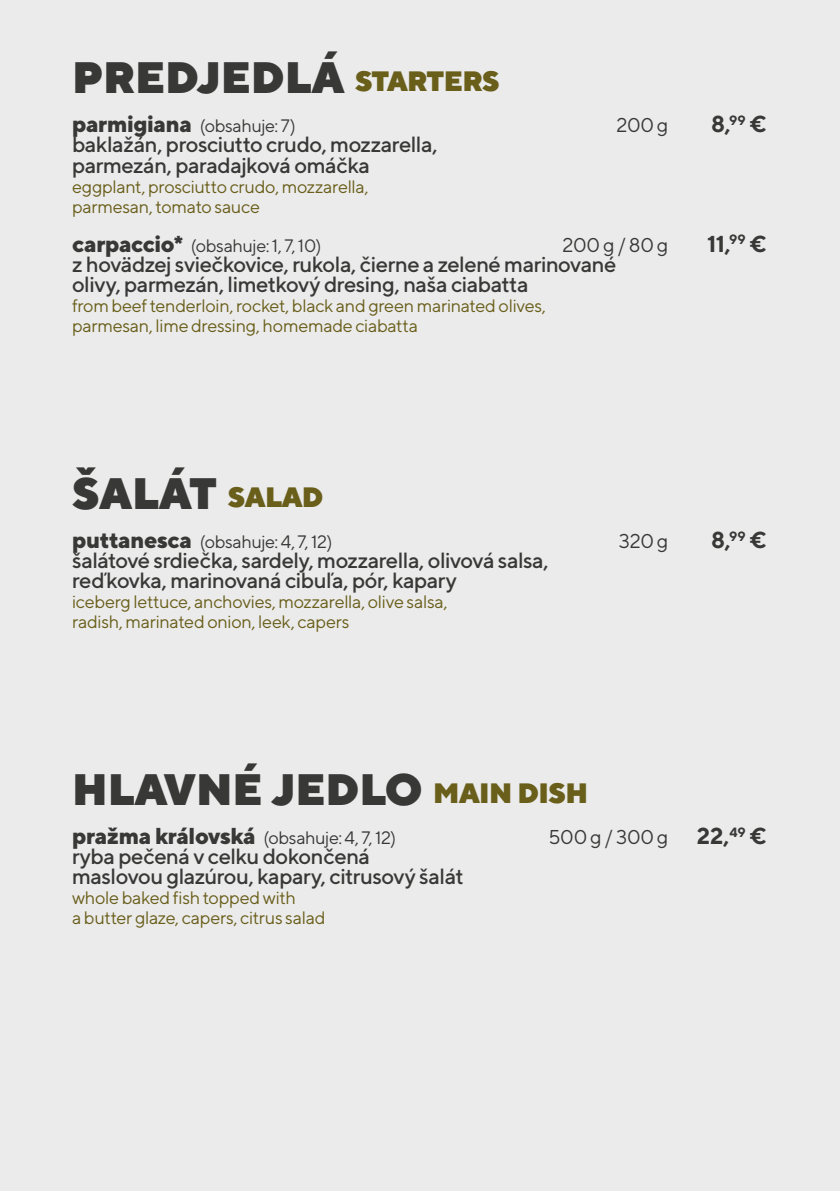
<style>
.page{position:relative;width:840px;height:1191px;background:#fff}
.page>*{position:absolute;margin:0;border:0;box-sizing:border-box;transform-origin:0 0}
.t1{font:900 44px "TT Norms";color:#383837}
.t2{font:700 23px "TT Norms";color:#383837}
.t3{font:500 22px/20px "TT Norms";letter-spacing:-.025em;color:#383837}
.t4{font:20px "TT Norms";letter-spacing:-.015em;color:#383837}
.t5{font:18px/20px "TT Norms";letter-spacing:-.02em;color:#695e1a}
.t6{font:18px "TT Norms";letter-spacing:-.025em;color:#383837}
.s1{font-size:28px;color:#695e1a}
.s2{font-weight:800;font-size:23px}
.s3{font-weight:700;font-size:23px}
</style>
<div class="page">
<div style="left:0;top:0;width:839px;height:1191px;background:#ebebeb"></div>
<h1 class="t1" style="left:72px;top:49px;width:429px">PREDJEDLÁ <span class="s1">STARTERS</span></h1>
<p class="t6" style="left:72px;top:115px;width:225px"><span class="s2">parmigiana</span> (obsahuje: 7)</p>
<p class="t4" style="left:616px;top:113px;width:54px">200 g</p>
<p class="t2" style="left:710px;top:110px;width:57px">8,<sup>99</sup> €</p>
<p class="t3" style="left:72px;top:134px;width:367px">baklažán, prosciutto crudo, mozzarella, parmezán, paradajková omáčka</p>
<p class="t5" style="left:72px;top:176px;width:298px">eggplant, prosciutto crudo, mozzarella, parmesan, tomato sauce</p>
<p class="t6" style="left:72px;top:235px;width:251px"><span class="s2">carpaccio*</span> (obsahuje: 1, 7, 10)</p>
<p class="t4" style="left:562px;top:233px;width:107px">200 g / 80 g</p>
<p class="t2" style="left:706px;top:229px;width:61px">11,<sup>99</sup> €</p>
<p class="t3" style="left:72px;top:254px;width:545px">z hovädzej sviečkovice, rukola, čierne a zelené marinované olivy, parmezán, limetkový dresing, naša ciabatta</p>
<p class="t5" style="left:72px;top:295px;width:475px">from beef tenderloin, rocket, black and green marinated olives, parmesan, lime dressing, homemade ciabatta</p>
<h1 class="t1" style="left:72px;top:465px;width:253px">ŠALÁT <span class="s1">SALAD</span></h1>
<p class="t6" style="left:72px;top:531px;width:262px"><span class="s2">puttanesca</span> (obsahuje: 4, 7, 12)</p>
<p class="t4" style="left:618px;top:529px;width:51px">320 g</p>
<p class="t2" style="left:710px;top:526px;width:57px">8,<sup>99</sup> €</p>
<p class="t3" style="left:72px;top:550px;width:478px">šalátové srdiečka, sardely, mozzarella, olivová salsa, reďkovka, marinovaná cibuľa, pór, kapary</p>
<p class="t5" style="left:72px;top:591px;width:377px">iceberg lettuce, anchovies, mozzarella, olive salsa, radish, marinated onion, leek, capers</p>
<h1 class="t1" style="left:72px;top:761px;width:517px">HLAVNÉ JEDLO <span class="s1">MAIN DISH</span></h1>
<p class="t6" style="left:72px;top:827px;width:325px"><span class="s2">pražma královská</span> (obsahuje: 4, 7, 12)</p>
<p class="t4" style="left:548px;top:825px;width:220px">500 g / 300 g <span class="s3">22,</span><sup>49</sup> <span class="s3">€</span></p>
<p class="t3" style="left:72px;top:846px;width:393px">ryba pečená v celku dokončená maslovou glazúrou, kapary, citrusový šalát</p>
<p class="t5" style="left:72px;top:887px;width:255px">whole baked fish topped with<br>a butter glaze, capers, citrus salad</p>
</div>
